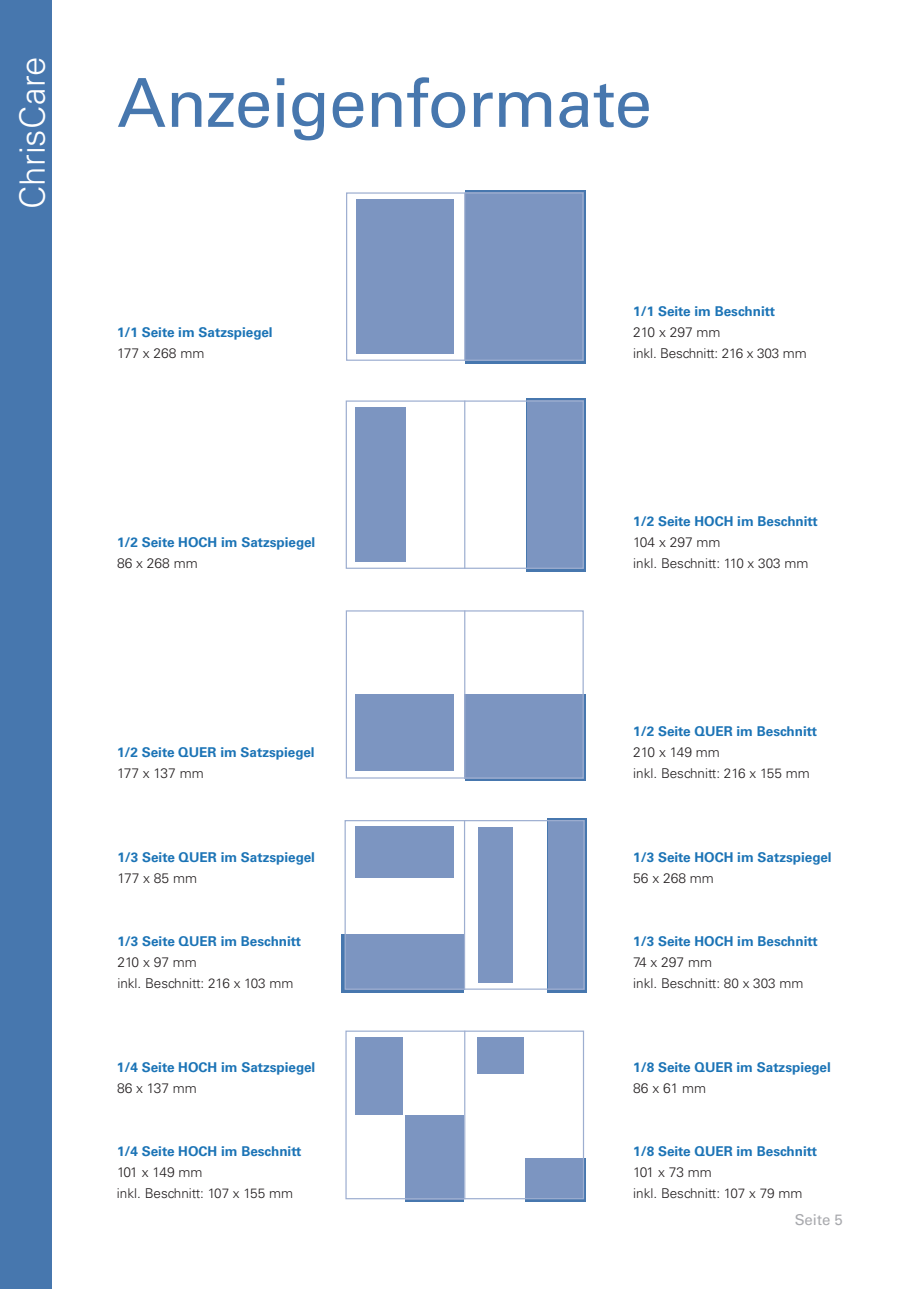
<style>
.page{position:relative;width:919px;height:1289px;background:#fff}
.page>*{position:absolute;margin:0;border:0;box-sizing:border-box;transform-origin:0 0}
.t1{font:67.5px "Univers LT Std";letter-spacing:-.015em;color:#4777ae}
.t2{font:300 34.8px "Univers LT Std";letter-spacing:.005em;color:#fff}
.t3{font:15px "Univers LT Std";color:#a8a9ad}
.t4{font:300 13.8px "Univers LT Std";color:#231f20}
.t5{font:700 13.5px "Univers LT Std";color:#1c74b6}
.t6{font:300 13.5px "Univers LT Std";color:#231f20}
.s1{font-size:13.5px}
</style>
<div class="page">
<div style="left:0;top:0;width:51px;height:1288px;background:#4777ae"></div>
<div style="left:465px;top:190px;width:120px;height:173px;background:linear-gradient(to bottom,#8da2c8,#8da2c8)"></div>
<div style="left:356px;top:199px;width:98px;height:154px;background:#7c95c1"></div>
<div style="left:465px;top:192px;width:118px;height:169px;background:#7c95c1"></div>
<hr style="left:464px;top:193px;width:1px;height:168px;background:#9daed0">
<div style="left:346px;top:192px;width:237px;height:169px;border:1px solid #9daed0"></div>
<svg style="left:547px;top:818px;width:39px;height:174px"></svg>
<div style="left:342px;top:934px;width:122px;height:58px;background:linear-gradient(to right,#4777ae,#4777ae)"></div>
<div style="left:354px;top:826px;width:99px;height:52px;background:#7c95c1"></div>
<div style="left:345px;top:934px;width:119px;height:55px;background:#7c95c1"></div>
<hr style="left:464px;top:820px;width:1px;height:169px;background:#9daed0">
<div style="left:547px;top:820px;width:37px;height:169px;background:#7c95c1"></div>
<div style="left:478px;top:826px;width:34px;height:156px;background:#7c95c1"></div>
<div style="left:344px;top:820px;width:240px;height:169px;border:1px solid #9daed0"></div>
<div style="left:465px;top:694px;width:121px;height:87px;background:linear-gradient(to right,#90a4ca,#90a4ca)"></div>
<div style="left:355px;top:694px;width:99px;height:77px;background:#7c95c1"></div>
<div style="left:464px;top:694px;width:119px;height:84px;background:#7c95c1"></div>
<hr style="left:464px;top:610px;width:1px;height:168px;background:#9daed0">
<div style="left:346px;top:610px;width:237px;height:168px;border:1px solid #9daed0"></div>
<div style="left:526px;top:398px;width:60px;height:173px;background:linear-gradient(to bottom,#4777ae,#4777ae)"></div>
<div style="left:355px;top:407px;width:51px;height:154px;background:#7c95c1"></div>
<div style="left:527px;top:400px;width:56px;height:169px;background:#7c95c1"></div>
<hr style="left:464px;top:400px;width:1px;height:169px;background:#9daed0">
<div style="left:345px;top:400px;width:238px;height:169px;border:1px solid #9daed0"></div>
<div style="left:405px;top:1114px;width:59px;height:87px;background:#869cc5"></div>
<svg style="left:525px;top:1158px;width:61px;height:43px"></svg>
<div style="left:525px;top:1158px;width:59px;height:41px;background:#7c95c1"></div>
<div style="left:355px;top:1037px;width:48px;height:77px;background:#7c95c1"></div>
<div style="left:405px;top:1114px;width:59px;height:85px;background:#7c95c1"></div>
<hr style="left:464px;top:1030px;width:1px;height:169px;background:#9daed0">
<div style="left:345px;top:1030px;width:239px;height:169px;border:1px solid #9daed0"></div>
<div style="left:477px;top:1037px;width:47px;height:36px;background:#7c95c1"></div>
<h2 class="t2" style="left:11px;top:209px;width:155px;rotate:-90deg">ChrisCare</h2>
<h1 class="t1" style="left:117px;top:63px;width:536px">Anzeigenformate</h1>
<p class="t5" style="left:117px;top:324px;width:157px">1/1 Seite im Satzspiegel</p>
<p class="t4" style="left:117px;top:345px;width:89px">177 x 268 <span class="s1">mm</span></p>
<p class="t5" style="left:117px;top:534px;width:200px">1/2 Seite HOCH im Satzspiegel</p>
<p class="t4" style="left:117px;top:555px;width:82px">86 x 268 <span class="s1">mm</span></p>
<p class="t5" style="left:117px;top:744px;width:199px">1/2 Seite QUER im Satzspiegel</p>
<p class="t4" style="left:117px;top:765px;width:88px">177 x 137 <span class="s1">mm</span></p>
<p class="t5" style="left:117px;top:849px;width:199px">1/3 Seite QUER im Satzspiegel</p>
<p class="t4" style="left:117px;top:870px;width:81px">177 x 85 <span class="s1">mm</span></p>
<p class="t5" style="left:117px;top:933px;width:185px">1/3 Seite QUER im Beschnitt</p>
<p class="t4" style="left:117px;top:954px;width:81px">210 x 97 <span class="s1">mm</span></p>
<p class="t6" style="left:117px;top:975px;width:178px">inkl. Beschnitt: 216 x 103 mm</p>
<p class="t5" style="left:117px;top:1059px;width:200px">1/4 Seite HOCH im Satzspiegel</p>
<p class="t4" style="left:117px;top:1080px;width:81px">86 x 137 <span class="s1">mm</span></p>
<p class="t5" style="left:117px;top:1143px;width:186px">1/4 Seite HOCH im Beschnitt</p>
<p class="t4" style="left:117px;top:1164px;width:87px">101 x 149 <span class="s1">mm</span></p>
<p class="t6" style="left:117px;top:1185px;width:178px">inkl. Beschnitt: 107 x 155 mm</p>
<p class="t5" style="left:633px;top:303px;width:143px">1/1 Seite im Beschnitt</p>
<p class="t4" style="left:633px;top:324px;width:89px">210 x 297 <span class="s1">mm</span></p>
<p class="t6" style="left:633px;top:345px;width:175px">inkl. Beschnitt: 216 x 303 mm</p>
<p class="t5" style="left:633px;top:513px;width:186px">1/2 Seite HOCH im Beschnitt</p>
<p class="t4" style="left:633px;top:534px;width:89px">104 x 297 <span class="s1">mm</span></p>
<p class="t6" style="left:633px;top:555px;width:177px">inkl. Beschnitt: 110 x 303 mm</p>
<p class="t5" style="left:633px;top:723px;width:185px">1/2 Seite QUER im Beschnitt</p>
<p class="t4" style="left:633px;top:744px;width:88px">210 x 149 <span class="s1">mm</span></p>
<p class="t6" style="left:633px;top:765px;width:178px">inkl. Beschnitt: 216 x 155 mm</p>
<p class="t5" style="left:633px;top:849px;width:200px">1/3 Seite HOCH im Satzspiegel</p>
<p class="t4" style="left:633px;top:870px;width:82px">56 x 268 <span class="s1">mm</span></p>
<p class="t5" style="left:633px;top:933px;width:186px">1/3 Seite HOCH im Beschnitt</p>
<p class="t4" style="left:633px;top:954px;width:80px">74 x 297 <span class="s1">mm</span></p>
<p class="t6" style="left:633px;top:975px;width:172px">inkl. Beschnitt: 80 x 303 mm</p>
<p class="t5" style="left:633px;top:1059px;width:199px">1/8 Seite QUER im Satzspiegel</p>
<p class="t4" style="left:633px;top:1080px;width:74px">86 x 61 <span class="s1">mm</span></p>
<p class="t5" style="left:633px;top:1143px;width:185px">1/8 Seite QUER im Beschnitt</p>
<p class="t4" style="left:633px;top:1164px;width:80px">101 x 73 <span class="s1">mm</span></p>
<p class="t6" style="left:633px;top:1185px;width:171px">inkl. Beschnitt: 107 x 79 mm</p>
<p class="t3" style="left:794px;top:1210px;width:50px">Seite 5</p>
</div>
